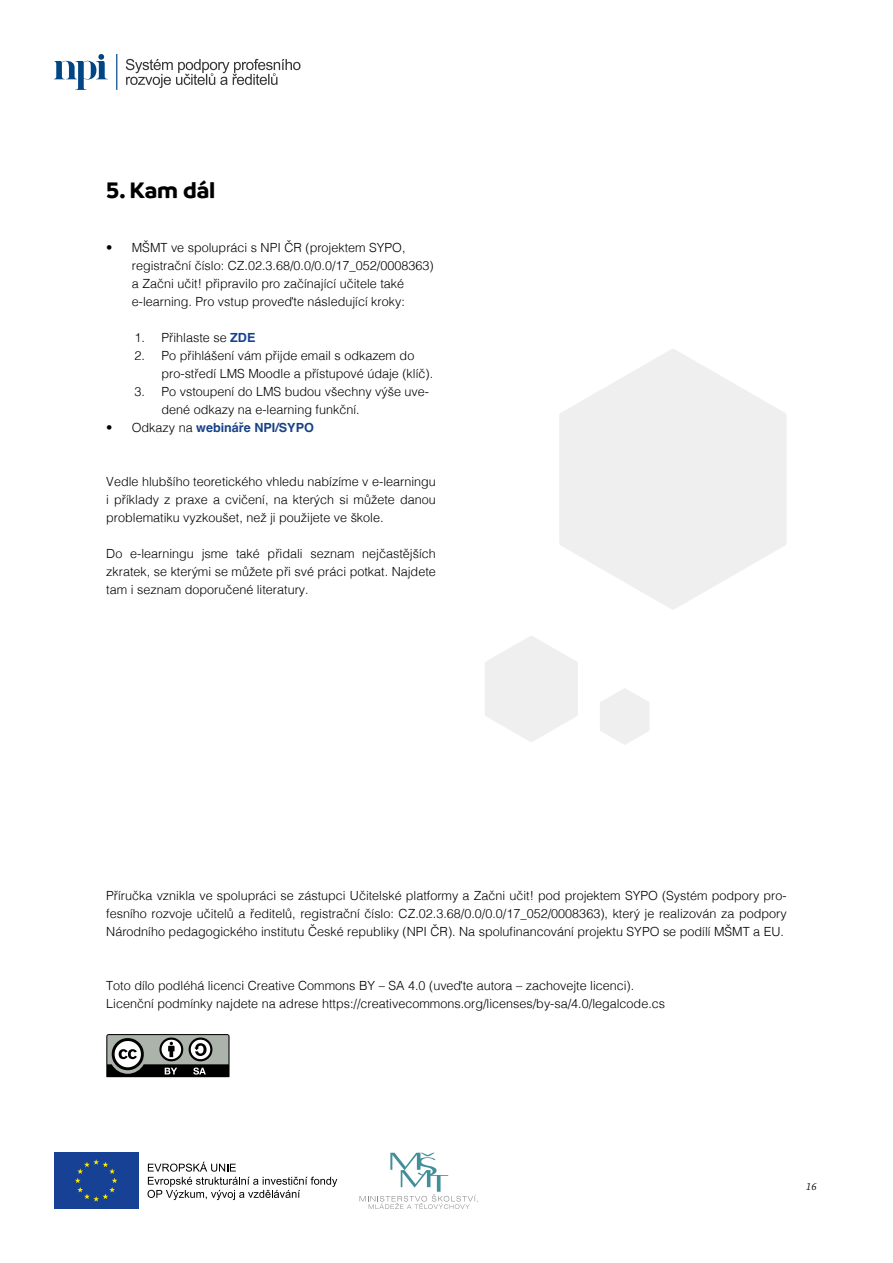
<style>
.page{position:relative;width:893px;height:1263px;background:#fff}
.page>*{position:absolute;margin:0;border:0;box-sizing:border-box;transform-origin:0 0}
.t1{font:700 24px "Branding";color:#000}
.t2{font:300 12.6px/18px "Helvetica";color:#000}
.t3{font:700 12.6px "Helvetica";color:#184287}
.t4{font:italic 10.5px "Source Serif Variable";color:#000}
.s1{font-weight:700;color:#164194}
.s2{font-weight:300;color:#000}
</style>
<div class="page">
<div style="left:54px;top:1152px;width:84px;height:57px;background:#164194"></div>
<svg style="left:75px;top:1159px;width:42px;height:43px"></svg>
<svg style="left:148px;top:1162px;width:189px;height:38px"></svg>
<svg style="left:360px;top:1153px;width:118px;height:56px"></svg>
<svg style="left:54px;top:54px;width:63px;height:36px"></svg>
<svg style="left:126px;top:59px;width:174px;height:29px"></svg>
<svg style="left:106px;top:1034px;width:123px;height:43px;background:#737673"></svg>
<svg style="left:559px;top:349px;width:228px;height:260px;fill:#efefef"></svg>
<svg style="left:485px;top:636px;width:93px;height:106px"></svg>
<svg style="left:600px;top:688px;width:49px;height:57px"></svg>
<h1 class="t1" style="left:106px;top:176px;width:111px">5. Kam dál</h1>
<p class="t2" style="left:132px;top:238px;width:303px;text-indent:-26px">• MŠMT ve spolupráci s NPI ČR (projektem SYPO, registrační číslo: CZ.02.3.68/0.0/0.0/17_052/0008363) a Začni učit! připravilo pro začínající učitele také e-learning. Pro vstup proveďte následující kroky:</p>
<p class="t2" style="left:135px;top:328px;width:122px">1. Přihlaste se <span class="s1">ZDE</span></p>
<p class="t2" style="left:162px;top:346px;width:273px;text-indent:-27px">2. Po přihlášení vám přijde email s odkazem do pro-středí LMS Moodle a přístupové údaje (klíč).</p>
<p class="t2" style="left:162px;top:382px;width:269px;text-indent:-27px">3. Po vstoupení do LMS budou všechny výše uve&shy;dené odkazy na e-learning funkční.</p>
<p class="t3" style="left:106px;top:420px;width:209px"><span class="s2">• Odkazy na</span> webináře NPI/SYPO</p>
<p class="t2" style="left:106px;top:472px;width:331px;text-align:justify">Vedle hlubšího teoretického vhledu nabízíme v e-learningu i příklady z praxe a cvičení, na kterých si můžete danou problematiku vyzkoušet, než ji použijete ve škole.</p>
<p class="t2" style="left:106px;top:544px;width:331px;text-align:justify">Do e-learningu jsme také přidali seznam nejčastějších zkratek, se kterými se můžete při své práci potkat. Najdete tam i seznam doporučené literatury.</p>
<p class="t2" style="left:106px;top:886px;width:682px;text-align:justify">Příručka vznikla ve spolupráci se zástupci Učitelské platformy a Začni učit! pod projektem SYPO (Systém podpory pro&shy;fesního rozvoje učitelů a ředitelů, registrační číslo: CZ.02.3.68/0.0/0.0/17_052/0008363), který je realizován za podpory Národního pedagogického institutu České republiky (NPI ČR). Na spolufinancování projektu SYPO se podílí MŠMT a EU.</p>
<p class="t2" style="left:106px;top:976px;width:560px">Toto dílo podléhá licenci Creative Commons BY – SA 4.0 (uveďte autora – zachovejte licenci).<br>Licenční podmínky najdete na adrese https://creativecommons.org/licenses/by-sa/4.0/legalcode.cs</p>
<p class="t4" style="left:806px;top:1179px;width:12px">16</p>
</div>
